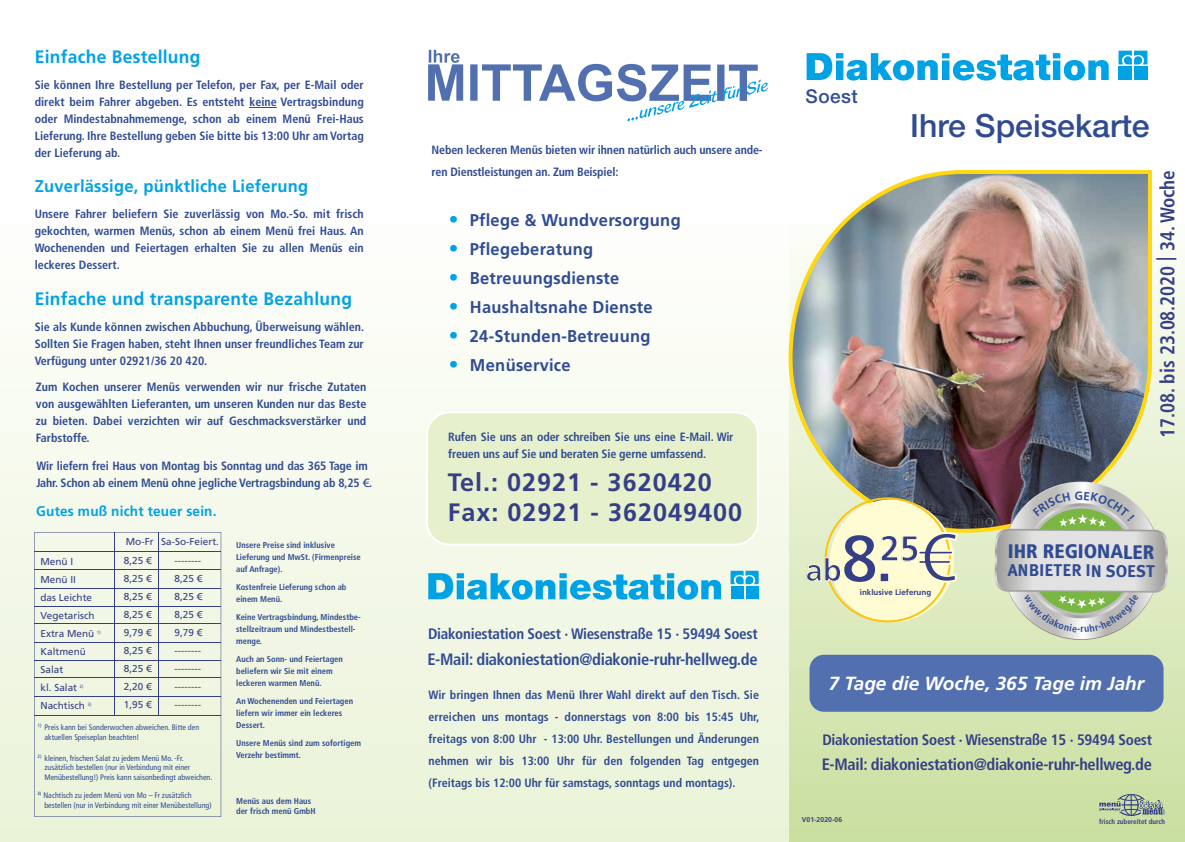
<style>
.page{position:relative;width:1185px;height:842px;background:#fff}
.page>*{position:absolute;margin:0;border:0;box-sizing:border-box;transform-origin:0 0}
.t1{font:67.5px "Frutiger LT Std";color:#353f87}
.t2{font:500 32px "Helvetica Neue";color:#304b92}
.t3{font:700 30.9px "Frutiger LT Pro";color:#353f87}
.t4{font:700 25.2px/30.2px "Frutiger LT Pro";letter-spacing:.04em;color:#353f87}
.t5{font:700 condensed 20px "Frutiger LT";color:#354087;scale:.96 1}
.t6{font:900 condensed 19.7px "Frutiger LT Pro";letter-spacing:-.005em;color:#304b92}
.t7{font:italic 700 19px "Frutiger LT Pro";color:#fff}
.t8{font:500 19px "Helvetica Neue";letter-spacing:.025em;color:#304b92}
.t9{font:700 18px "Frutiger";color:#00a2e6}
.t10{font:700 17px "Frutiger";color:#304b92}
.t11{font:700 17px "Frutiger";color:#00a2e6}
.t12{font:700 17px "Meta Plus";letter-spacing:-.005em;color:#304b92}
.t13{font:700 condensed 16.4px "Frutiger";letter-spacing:-.02em;color:#304b92}
.t14{font:700 condensed 16.4px "Frutiger";letter-spacing:-.02em;color:#353f87}
.t15{font:700 condensed 15.1px "Frutiger";letter-spacing:-.02em;color:#304b92}
.t16{font:700 condensed 15.1px "Frutiger";letter-spacing:-.02em;color:#353f87}
.t17{font:700 14px "Frutiger";color:#00a2e6}
.t18{font:700 condensed 12px/17px "Frutiger";letter-spacing:-.01em;color:#304b92;text-align:justify}
.t19{font:10px/18px "Frutiger LT Pro";color:#353f87;text-align:justify}
.t20{font:10px "Frutiger LT Std";color:#353f87}
.t21{font:700 condensed 8.5px/12px "Frutiger";color:#304b92}
.t22{font:condensed 8px/9.6px "Frutiger LT Pro";color:#304b92}
.t23{font:700 8px "Frutiger LT Pro";color:#353f87}
.t24{font:700 condensed 7px "Frutiger";color:#353f87}
.t25{font:700 7px "Frutiger";color:#353f87}
.s1{font-family:"Frutiger LT Pro";font-weight:400;font-stretch:normal}
.s2{font-stretch:condensed;font-size:19.3px;color:#00a2e6}
.s3{font-size:67.5px}
</style>
<div class="page">
<div style="left:788px;top:225px;width:397px;height:617px;background:linear-gradient(to bottom,#fcfef8,#c9df9f)"></div>
<div style="left:0;top:225px;width:788px;height:617px;background:linear-gradient(to bottom,#fefffc,#eaf3d8)"></div>
<div style="left:470px;top:64px;width:8px;height:37px;background:#526fb0"></div>
<svg style="left:428px;top:50px;width:35px;height:51px"></svg>
<svg style="left:482px;top:64px;width:286px;height:57px"></svg>
<svg style="left:1099px;top:794px;width:65px;height:22px"></svg>
<svg style="left:249px;top:107px;width:28px;height:1px"></svg>
<svg style="left:428px;top:573px;width:293px;height:27px;background:#74cbe6"></svg>
<div style="left:731px;top:586px;width:12px;height:13px;background:#00a2e6"></div>
<div style="left:746px;top:586px;width:12px;height:13px;background:#00a2e6"></div>
<svg style="left:731px;top:571px;width:27px;height:13px"></svg>
<svg style="left:807px;top:53px;width:302px;height:28px"></svg>
<div style="left:1119px;top:67px;width:13px;height:13px;background:#00a2e6"></div>
<div style="left:1134px;top:67px;width:13px;height:13px;background:#00a2e6"></div>
<svg style="left:1119px;top:51px;width:28px;height:13px"></svg>
<div style="left:1119px;top:66px;width:13px;height:13px;background:#00a2e6"></div>
<div style="left:1134px;top:66px;width:13px;height:13px;background:#00a2e6"></div>
<div style="left:34px;top:532px;width:187px;height:285px;background:#f0f6e1"></div>
<hr style="left:34px;top:569px;width:187px;height:1px;background:#353f87">
<hr style="left:34px;top:588px;width:187px;height:1px;background:#353f87">
<hr style="left:34px;top:606px;width:187px;height:1px;background:#353f87">
<hr style="left:34px;top:624px;width:187px;height:1px;background:#353f87">
<hr style="left:34px;top:642px;width:187px;height:1px;background:#353f87">
<hr style="left:34px;top:660px;width:187px;height:1px;background:#353f87">
<hr style="left:34px;top:551px;width:187px;height:1px;background:#353f87">
<hr style="left:34px;top:678px;width:187px;height:1px;background:#353f87">
<hr style="left:34px;top:696px;width:187px;height:1px;background:#353f87">
<hr style="left:34px;top:715px;width:187px;height:1px;background:#353f87">
<hr style="left:158px;top:532px;width:1px;height:183px;background:#353f87">
<img style="left:788px;top:170px;width:364px;height:363px">
<svg style="left:824px;top:497px;width:127px;height:125px;background:#f0edc0"></svg>
<div style="left:809px;top:655px;width:354px;height:57px;background:#526fb0;border-radius:14px"></div>
<div style="left:426px;top:411px;width:333px;height:135px;background:#e7f0cc"></div>
<svg style="left:995px;top:482px;width:173px;height:158px;background:#c4cab9"></svg>
<h3 class="t9" style="left:35px;top:46px;width:168px">Einfache Bestellung</h3>
<p class="t18" style="left:35px;top:77px;width:331px">Sie können Ihre Bestellung per Telefon, per Fax, per E-Mail oder direkt beim Fahrer abgeben. Es entsteht keine Vertragsbindung oder Mindestabnahmemenge, schon ab einem Menü Frei-Haus Lieferung. Ihre Bestellung geben Sie bitte bis 13:00 Uhr am Vortag der Lieferung ab.</p>
<h3 class="t11" style="left:35px;top:176px;width:275px">Zuverlässige, pünktliche Lieferung</h3>
<p class="t18" style="left:35px;top:205px;width:331px">Unsere Fahrer beliefern Sie zuverlässig von Mo.-So. mit frisch gekochten, warmen Menüs, schon ab einem Menü frei Haus. An Wochenenden und Feiertagen erhalten Sie zu allen Menüs ein leckeres Dessert.</p>
<h3 class="t9" style="left:35px;top:288px;width:319px">Einfache und transparente Bezahlung</h3>
<p class="t18" style="left:35px;top:318px;width:331px">Sie als Kunde können zwischen Abbuchung, Überweisung wählen.<br>Sollten Sie Fragen haben, steht Ihnen unser freundliches Team zur Verfügung unter 02921/36 20 420.</p>
<p class="t18" style="left:36px;top:379px;width:332px">Zum Kochen unserer Menüs verwenden wir nur frische Zutaten von ausgewählten Lieferanten, um unseren Kunden nur das Beste zu bieten. Dabei verzichten wir auf Geschmacksverstärker und Farbstoffe.</p>
<p class="t18" style="left:37px;top:457px;width:337px">Wir liefern frei Haus von Montag bis Sonntag und das 365 Tage im<br>Jahr. Schon ab einem Menü ohne jegliche Vertragsbindung ab 8,25 <span class="s1">€</span>.</p>
<p class="t17" style="left:36px;top:502px;width:182px">Gutes muß nicht teuer sein.</p>
<p class="t19" style="left:40px;top:552px;width:62px;text-align:left">Menü I<br>Menü II<br>das Leichte<br>Vegetarisch<br>Extra Menü <sup>1)<br></sup>Kaltmenü<br>Salat<br>kl. Salat <sup>2)</sup></p>
<p class="t20" style="left:40px;top:699px;width:52px">Nachtisch <sup>3)</sup></p>
<p class="t19" style="left:126px;top:532px;width:95px">Mo-Fr Sa-So-Feiert.</p>
<p class="t19" style="left:124px;top:552px;width:29px">8,25 € 8,25 € 8,25 € 8,25 € 9,79 € 8,25 € 8,25 € 2,20 € 1,95 €</p>
<p class="t19" style="left:175px;top:552px;width:29px">-------- 8,25 € 8,25 € 8,25 € 9,79 € -------- -------- -------- --------</p>
<p class="t22" style="left:44px;top:722px;width:156px;text-indent:-7px"><sup>1)</sup> Preis kann bei Sonderwochen abweichen. Bitte den aktuellen Speiseplan beachten!</p>
<p class="t22" style="left:44px;top:753px;width:169px;text-indent:-7px"><sup>2)</sup> kleinen, frischen Salat zu jedem Menü Mo. -Fr. zusätzlich bestellen (nur in Verbindung mit einer<br>Menübestellung!) Preis kann saisonbedingt abweichen.</p>
<p class="t22" style="left:44px;top:790px;width:169px;text-indent:-7px"><sup>3)</sup> Nachtisch zu jedem Menü von Mo – Fr zusätzlich bestellen (nur in Verbindung mit einer Menübestellung)</p>
<p class="t21" style="left:236px;top:539px;width:126px">Unsere Preise sind inklusive<br>Lieferung und MwSt. (Firmenpreise auf Anfrage).</p>
<p class="t21" style="left:236px;top:581px;width:112px">Kostenfreie Lieferung schon ab einem Menü.</p>
<p class="t21" style="left:236px;top:611px;width:126px">Keine Vertragsbindung, Mindestbe&shy;stellzeitraum und Mindestbestell&shy;menge.</p>
<p class="t21" style="left:236px;top:653px;width:108px">Auch an Sonn- und Feiertagen beliefern wir Sie mit einem leckeren warmen Menü.</p>
<p class="t21" style="left:236px;top:695px;width:118px">An Wochenenden und Feiertagen liefern wir immer ein leckeres<br>Dessert.</p>
<p class="t21" style="left:236px;top:737px;width:126px">Unsere Menüs sind zum sofortigem<br>Verzehr bestimmt.</p>
<p class="t21" style="left:236px;top:796px;width:81px;line-height:10.2px">Menüs aus dem Haus der frisch menü GmbH</p>
<p class="t18" style="left:432px;top:139px;width:333px;line-height:22px">Neben leckeren Menüs bieten wir ihnen natürlich auch unsere ande&shy;ren Dienstleistungen an. Zum Beispiel:</p>
<h3 class="t10" style="left:449px;top:210px;width:234px"><span class="s2">•</span> Pflege &amp; Wundversorgung</h3>
<h3 class="t10" style="left:449px;top:239px;width:146px"><span class="s2">•</span> Pflegeberatung</h3>
<h3 class="t10" style="left:449px;top:268px;width:172px"><span class="s2">•</span> Betreuungsdienste</h3>
<h3 class="t10" style="left:449px;top:297px;width:206px"><span class="s2">•</span> Haushaltsnahe Dienste</h3>
<h3 class="t10" style="left:449px;top:326px;width:203px"><span class="s2">•</span> 24-Stunden-Betreuung</h3>
<h3 class="t10" style="left:449px;top:355px;width:123px"><span class="s2">•</span> Menüservice</h3>
<p class="t18" style="left:448px;top:428px;width:287px">Rufen Sie uns an oder schreiben Sie uns eine E-Mail. Wir freuen uns auf Sie und beraten Sie gerne umfassend.</p>
<h3 class="t4" style="left:448px;top:467px;width:296px">Tel.: 02921 - 3620420<br>Fax: 02921 - 362049400</h3>
<p class="t15" style="left:428px;top:625px;width:331px">Diakoniestation Soest · Wiesenstraße 15 · 59494 Soest</p>
<h3 class="t13" style="left:427px;top:649px;width:332px">E-Mail: diakoniestation@diakonie-ruhr-hellweg.de</h3>
<p class="t18" style="left:429px;top:684px;width:332px;line-height:22px">Wir bringen Ihnen das Menü Ihrer Wahl direkt auf den Tisch. Sie erreichen uns montags - donnerstags von 8:00 bis 15:45 Uhr, freitags von 8:00 Uhr - 13:00 Uhr. Bestellungen und Änderungen nehmen wir bis 13:00 Uhr für den folgenden Tag entgegen (Freitags bis 12:00 Uhr für samstags, sonntags und montags).</p>
<h3 class="t8" style="left:806px;top:84px;width:54px">Soest</h3>
<h2 class="t2" style="left:910px;top:106px;width:241px">Ihre Speisekarte</h2>
<h3 class="t5" style="left:1155px;top:438px;width:280px;rotate:-90deg">17.08. bis 23.08.2020 | 34. Woche</h3>
<h1 class="t1" style="left:918px;top:518px;width:39px">€</h1>
<h3 class="t6" style="left:1008px;top:540px;width:148px">IHR REGIONALER</h3>
<h3 class="t3" style="left:805px;top:552px;width:115px">ab<span class="s3">8.</span><sup>25</sup></h3>
<p class="t23" style="left:860px;top:587px;width:73px">inklusive Lieferung</p>
<h3 class="t12" style="left:1008px;top:561px;width:149px">ANBIETER IN SOEST</h3>
<h3 class="t7" style="left:829px;top:672px;width:317px">7 Tage die Woche, 365 Tage im Jahr</h3>
<p class="t16" style="left:822px;top:730px;width:331px">Diakoniestation Soest · Wiesenstraße 15 · 59494 Soest</p>
<h3 class="t14" style="left:822px;top:755px;width:332px">E-Mail: diakoniestation@diakonie-ruhr-hellweg.de</h3>
<p class="t25" style="left:802px;top:816px;width:42px">V01-2020-06</p>
<p class="t24" style="left:1099px;top:817px;width:68px">frisch zubereitet durch</p>
</div>
